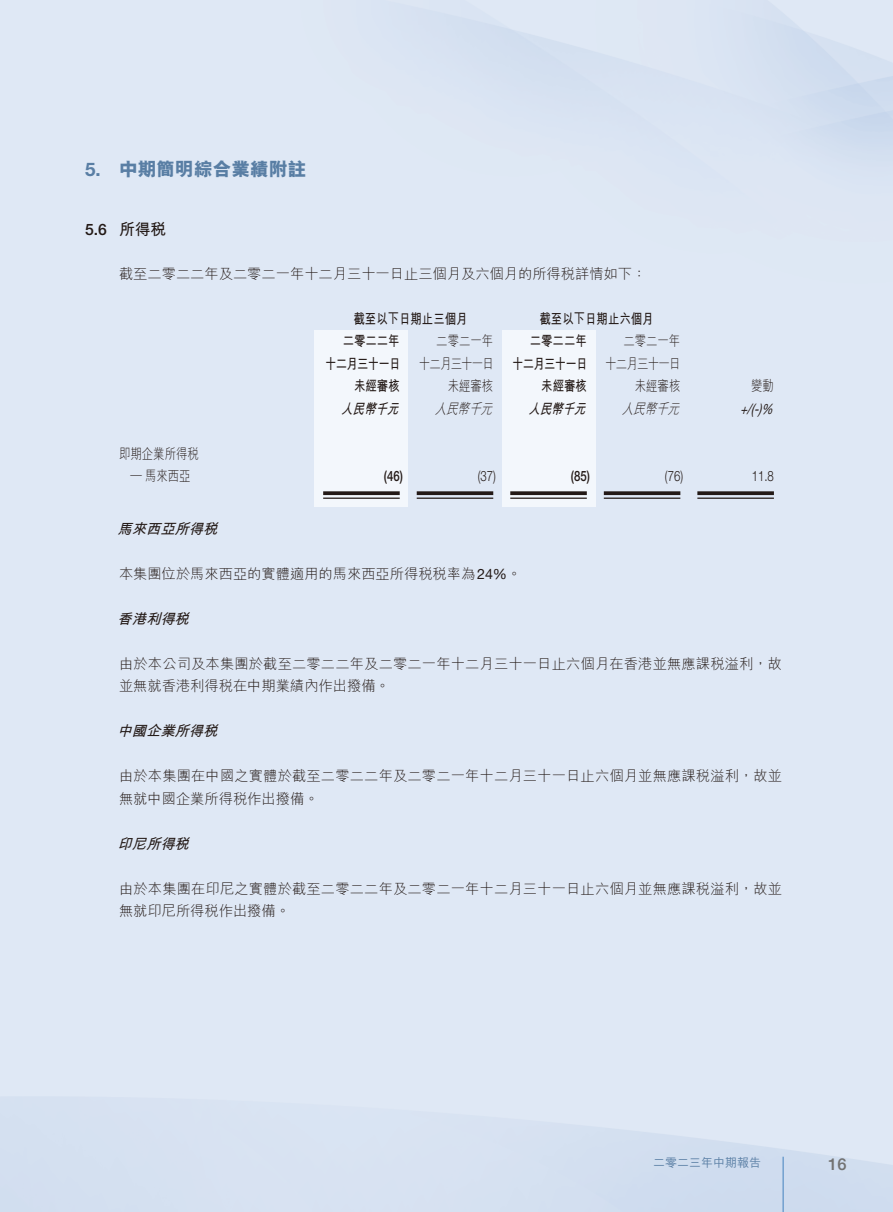
<style>
.page{position:relative;width:893px;height:1212px;background:#fff}
.page>*{position:absolute;margin:0;border:0;box-sizing:border-box;transform-origin:0 0}
.t1{font:800 18.75px "M Hei HK";color:#597ea4}
.t2{font:700 18.75px "Helvetica Neue LT Std";color:#597ea4}
.t3{font:500 16.5px "Helvetica Neue LT Std";color:#727272}
.t4{font:700 15.75px "M Hei HK";color:#231916}
.t5{font:500 15.75px "Helvetica Neue LT Std";color:#231916}
.t6{font:300 14.25px/22.5px "M Hei HK";color:#231916}
.t7{font:700 14.25px "M Hei HK";color:#231916;scale:.8 1}
.t8{font:300 14.25px "M Hei HK";color:#231916;scale:.8 1}
.t9{font:italic 700 14.25px "M Hei HK";color:#231916}
.t10{font:300 14.25px "M Hei HK";letter-spacing:-.065em;color:#231916;scale:.8 1}
.t11{font:700 14.25px "M Hei HK";letter-spacing:-.065em;color:#231916;scale:.8 1}
.t12{font:300 14.25px "Helvetica Neue LT Std";color:#231916;scale:.8 1}
.t13{font:italic 300 14.25px "M Hei HK";color:#231916;scale:.8 1}
.t14{font:italic 700 14.25px "M Hei HK";color:#231916;scale:.8 1}
.t15{font:500 14.25px "Helvetica Neue LT Std";color:#231916;scale:.8 1}
.t16{font:italic 14.25px "Helvetica Neue LT Std";color:#231916;scale:.8 1}
.t17{font:500 12px "M Hei HK";color:#597ea4}
.s1{font-family:"Helvetica Neue LT Std";font-weight:400}
</style>
<div class="page">
<hr style="left:782px;top:1157px;width:2px;height:55px;background:#72a0cf">
<div style="left:502px;top:330px;width:93px;height:177px;background:#f3f7fc"></div>
<div style="left:315px;top:330px;width:93px;height:177px;background:#f3f7fc"></div>
<svg style="left:323px;top:491px;width:77px;height:4px"></svg>
<hr style="left:323px;top:497px;width:77px;height:2px;background:#231916">
<svg style="left:417px;top:491px;width:76px;height:4px"></svg>
<hr style="left:417px;top:497px;width:76px;height:2px;background:#231916">
<svg style="left:510px;top:491px;width:77px;height:4px"></svg>
<hr style="left:510px;top:497px;width:77px;height:2px;background:#231916">
<svg style="left:604px;top:491px;width:76px;height:4px"></svg>
<hr style="left:604px;top:497px;width:76px;height:2px;background:#231916">
<svg style="left:697px;top:491px;width:77px;height:4px"></svg>
<hr style="left:697px;top:497px;width:77px;height:2px;background:#231916">
<h1 class="t2" style="left:85px;top:158px;width:17px">5.</h1>
<h1 class="t1" style="left:119px;top:160px;width:189px">中期簡明綜合業績附註</h1>
<p class="t5" style="left:85px;top:220px;width:23px">5.6</p>
<p class="t4" style="left:119px;top:218px;width:49px">所得稅</p>
<p class="t6" style="left:119px;top:262px;width:529px">截至二零二二年及二零二一年十二月三十一日止三個月及六個月的所得稅詳情如下：</p>
<p class="t7" style="left:540px;top:308px;width:144px">截至以下日期止六個月</p>
<p class="t7" style="left:354px;top:308px;width:144px">截至以下日期止三個月</p>
<p class="t8" style="left:119px;top:446px;width:101px">即期企業所得稅</p>
<p class="t7" style="left:343px;top:331px;width:73px">二零二二年</p>
<p class="t8" style="left:436px;top:334px;width:73px">二零二一年</p>
<p class="t7" style="left:530px;top:331px;width:73px">二零二二年</p>
<p class="t8" style="left:623px;top:334px;width:73px">二零二一年</p>
<p class="t11" style="left:325px;top:353px;width:96px">十二月三十一日</p>
<p class="t10" style="left:419px;top:356px;width:96px">十二月三十一日</p>
<p class="t11" style="left:512px;top:353px;width:96px">十二月三十一日</p>
<p class="t10" style="left:605px;top:356px;width:96px">十二月三十一日</p>
<p class="t7" style="left:354px;top:376px;width:58px">未經審核</p>
<p class="t8" style="left:448px;top:379px;width:58px">未經審核</p>
<p class="t7" style="left:541px;top:376px;width:58px">未經審核</p>
<p class="t8" style="left:635px;top:379px;width:58px">未經審核</p>
<p class="t8" style="left:751px;top:379px;width:30px">變動</p>
<p class="t14" style="left:341px;top:398px;width:79px">人民幣千元</p>
<p class="t13" style="left:435px;top:401px;width:77px">人民幣千元</p>
<p class="t14" style="left:528px;top:398px;width:79px">人民幣千元</p>
<p class="t13" style="left:622px;top:401px;width:77px">人民幣千元</p>
<p class="t16" style="left:740px;top:400px;width:20px">+/</p>
<p class="t16" style="left:751px;top:400px;width:34px">%(-)</p>
<p class="t8" style="left:130px;top:469px;width:77px">— 馬來西亞</p>
<p class="t9" style="left:118px;top:518px;width:106px">馬來西亞所得稅</p>
<p class="t6" style="left:119px;top:562px;width:404px">本集團位於馬來西亞的實體適用的馬來西亞所得稅稅率為<span class="s1">24%</span>。</p>
<p class="t9" style="left:118px;top:608px;width:78px">香港利得稅</p>
<p class="t6" style="left:119px;top:652px;width:665px">由於本公司及本集團於截至二零二二年及二零二一年十二月三十一日止六個月在香港並無應課稅溢利，故並無就香港利得稅在中期業績內作出撥備。</p>
<p class="t9" style="left:118px;top:721px;width:106px">中國企業所得稅</p>
<p class="t6" style="left:119px;top:765px;width:665px">由於本集團在中國之實體於截至二零二二年及二零二一年十二月三十一日止六個月並無應課稅溢利，故並無就中國企業所得稅作出撥備。</p>
<p class="t9" style="left:118px;top:833px;width:78px">印尼所得稅</p>
<p class="t6" style="left:119px;top:877px;width:665px">由於本集團在印尼之實體於截至二零二二年及二零二一年十二月三十一日止六個月並無應課稅溢利，故並無就印尼所得稅作出撥備。</p>
<p class="t15" style="left:384px;top:468px;width:25px">)46(</p>
<p class="t15" style="left:571px;top:468px;width:25px">)85(</p>
<p class="t12" style="left:478px;top:468px;width:24px">)37(</p>
<p class="t12" style="left:665px;top:468px;width:24px">)76(</p>
<p class="t12" style="left:752px;top:468px;width:29px">11.8</p>
<p class="t17" style="left:653px;top:1154px;width:109px">二零二三年中期報告</p>
<p class="t3" style="left:828px;top:1155px;width:20px">16</p>
</div>
